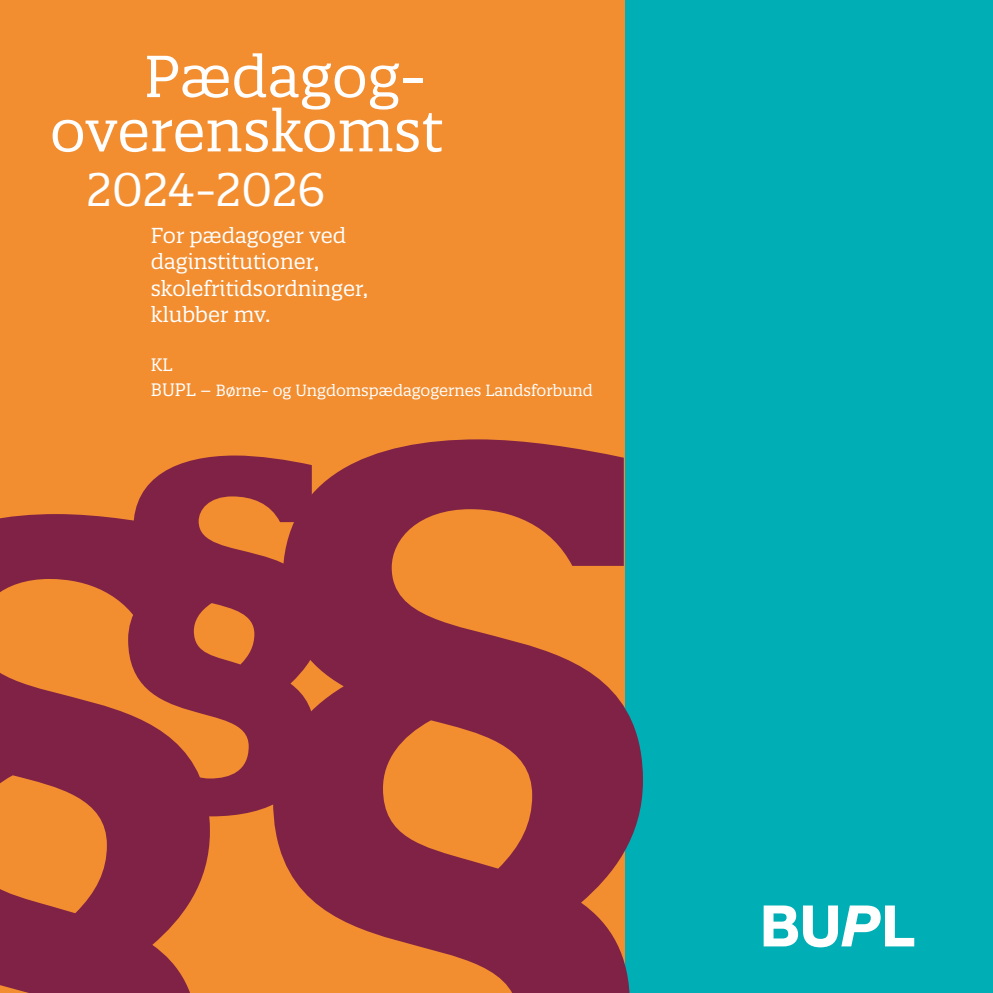
<style>
.page{position:relative;width:993px;height:993px;background:#fff}
.page>*{position:absolute;margin:0;border:0;box-sizing:border-box;transform-origin:0 0}
.t1{font:57.4px/54.2px "Quatro Slab";color:#fff;text-align:right}
.t2{font:45.68px "Quatro Slab";color:#fff}
.t3{font:21px/26.2px "Quatro Slab";color:#fff}
.t4{font:17.5px "Quatro Slab";color:#fff}
.t5{font:15.75px "Quatro Slab";color:#fff}
.s1{font-size:17.5px}
.s2{font-size:16.62px}
</style>
<div class="page">
<div style="left:624px;top:0;width:368px;height:992px;background:#00aeb5"></div>
<div style="left:0;top:0;width:624px;height:992px;background:#f28d30"></div>
<svg style="left:0;top:514px;width:210px;height:478px;fill:#802246"></svg>
<svg style="left:273px;top:439px;width:369px;height:553px;fill:#802246"></svg>
<svg style="left:128px;top:455px;width:192px;height:361px;fill:#802246"></svg>
<svg style="left:763px;top:905px;width:150px;height:42px"></svg>
<h1 class="t1" style="left:50px;top:49px;width:394px">Pædagog&shy;overenskomst</h1>
<h2 class="t2" style="left:87px;top:161px;width:240px">2024-2026</h2>
<p class="t3" style="left:151px;top:222px;width:219px">For pædagoger ved daginstitutioner, skolefritidsordninger, klubber mv.</p>
<p class="t4" style="left:151px;top:354px;width:23px">KL</p>
<p class="t5" style="left:151px;top:380px;width:443px"><span class="s1">BUPL</span> <span class="s2">–</span> Børne- og Ungdomspædagogernes Landsforbund</p>
</div>
